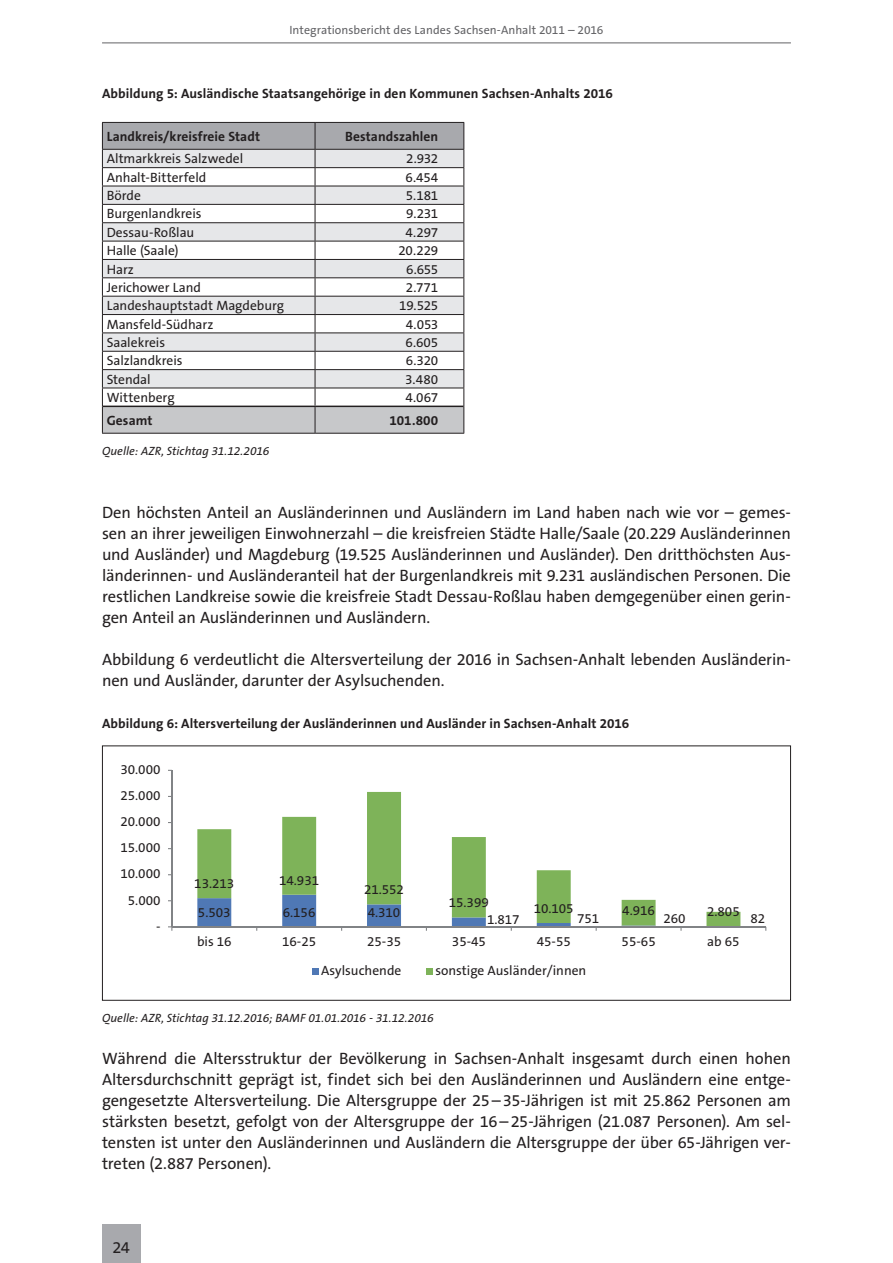
<style>
.page{position:relative;width:893px;height:1263px;background:#fff}
.page>*{position:absolute;margin:0;border:0;box-sizing:border-box;transform-origin:0 0}
.t1{font:16.5px/21px "The Sans B5 Plain";letter-spacing:-.01em;color:#231f20;text-align:justify}
.t2{font:13.5px "The Sans B5 Plain";color:#231f20}
.t3{font:700 13.5px "The Sans B7";letter-spacing:.005em;color:#231f20}
.t4{font:italic 12px "The Sans B5 Plain";letter-spacing:-.005em;color:#231f20}
.t5{font:12px "The Sans B5 Plain";letter-spacing:.005em;color:#636366}
</style>
<div class="page">
<div style="left:102px;top:1225px;width:38px;height:38px;background:#a8a9ad"></div>
<hr style="left:102px;top:43px;width:689px;height:1px;background:#636366">
<svg style="left:102px;top:122px;width:362px;height:311px"></svg>
<hr style="left:102px;top:433px;width:213px;height:1px;background:#231f20">
<hr style="left:315px;top:433px;width:149px;height:1px;background:#231f20">
<hr style="left:103px;top:406px;width:212px;height:1px;background:#231f20">
<hr style="left:315px;top:406px;width:148px;height:1px;background:#231f20">
<svg style="left:197px;top:792px;width:374px;height:103px"></svg>
<hr style="left:171px;top:770px;width:1px;height:157px;background:#818386">
<hr style="left:172px;top:926px;width:594px;height:1px;background:#818386">
<svg style="left:197px;top:895px;width:543px;height:36px"></svg>
<div style="left:312px;top:968px;width:6px;height:7px;background:#4f78b5"></div>
<div style="left:426px;top:968px;width:6px;height:7px;background:#7eb359"></div>
<div style="left:102px;top:745px;width:689px;height:256px;border:1px solid #231f20"></div>
<p class="t5" style="left:289px;top:24px;width:315px">Integrationsbericht des Landes Sachsen-Anhalt 2011 – 2016</p>
<p class="t3" style="left:102px;top:86px;width:512px">Abbildung 5: Ausländische Staatsangehörige in den Kommunen Sachsen-Anhalts 2016</p>
<p class="t3" style="left:107px;top:129px;width:155px">Landkreis/kreisfreie Stadt</p>
<p class="t3" style="left:345px;top:129px;width:95px">Bestandszahlen</p>
<p class="t2" style="left:107px;top:152px;width:138px">Altmarkkreis Salzwedel</p>
<p class="t2" style="left:406px;top:152px;width:34px">2.932</p>
<p class="t2" style="left:107px;top:170px;width:101px">Anhalt-Bitterfeld</p>
<p class="t2" style="left:406px;top:170px;width:34px">6.454</p>
<p class="t2" style="left:107px;top:189px;width:36px">Börde</p>
<p class="t2" style="left:406px;top:189px;width:34px">5.181</p>
<p class="t2" style="left:107px;top:207px;width:96px">Burgenlandkreis</p>
<p class="t2" style="left:406px;top:207px;width:34px">9.231</p>
<p class="t2" style="left:107px;top:225px;width:89px">Dessau-Roßlau</p>
<p class="t2" style="left:405px;top:225px;width:34px">4.297</p>
<p class="t2" style="left:107px;top:244px;width:73px">Halle (Saale)</p>
<p class="t2" style="left:398px;top:244px;width:42px">20.229</p>
<p class="t2" style="left:107px;top:262px;width:29px">Harz</p>
<p class="t2" style="left:406px;top:262px;width:34px">6.655</p>
<p class="t2" style="left:107px;top:280px;width:96px">Jerichower Land</p>
<p class="t2" style="left:406px;top:280px;width:34px">2.771</p>
<p class="t2" style="left:107px;top:299px;width:179px">Landeshauptstadt Magdeburg</p>
<p class="t2" style="left:399px;top:299px;width:41px">19.525</p>
<p class="t2" style="left:107px;top:317px;width:108px">Mansfeld-Südharz</p>
<p class="t2" style="left:406px;top:317px;width:34px">4.053</p>
<p class="t2" style="left:107px;top:335px;width:60px">Saalekreis</p>
<p class="t2" style="left:405px;top:335px;width:34px">6.605</p>
<p class="t2" style="left:107px;top:354px;width:77px">Salzlandkreis</p>
<p class="t2" style="left:406px;top:354px;width:34px">6.320</p>
<p class="t2" style="left:107px;top:372px;width:45px">Stendal</p>
<p class="t2" style="left:405px;top:372px;width:35px">3.480</p>
<p class="t2" style="left:107px;top:390px;width:69px">Wittenberg</p>
<p class="t2" style="left:406px;top:390px;width:34px">4.067</p>
<p class="t3" style="left:107px;top:413px;width:47px">Gesamt</p>
<p class="t3" style="left:390px;top:413px;width:50px">101.800</p>
<p class="t4" style="left:102px;top:444px;width:169px">Quelle: AZR, Stichtag 31.12.2016</p>
<p class="t1" style="left:102px;top:502px;width:690px">Den höchsten Anteil an Ausländerinnen und Ausländern im Land haben nach wie vor – gemes&shy;sen an ihrer jeweiligen Einwohnerzahl – die kreisfreien Städte Halle/Saale (20.229 Ausländerinnen und Ausländer) und Magdeburg (19.525 Ausländerinnen und Ausländer). Den dritthöchsten Aus&shy;länderinnen- und Ausländeranteil hat der Burgenlandkreis mit 9.231 ausländischen Personen. Die restlichen Landkreise sowie die kreisfreie Stadt Dessau-Roßlau haben demgegenüber einen gerin&shy;gen Anteil an Ausländerinnen und Ausländern.</p>
<p class="t1" style="left:102px;top:649px;width:690px">Abbildung 6 verdeutlicht die Altersverteilung der 2016 in Sachsen-Anhalt lebenden Ausländerin&shy;nen und Ausländer, darunter der Asylsuchenden.</p>
<p class="t3" style="left:102px;top:716px;width:529px">Abbildung 6: Altersverteilung der Ausländerinnen und Ausländer in Sachsen-Anhalt 2016</p>
<p class="t2" style="left:120px;top:762px;width:42px">30.000</p>
<p class="t2" style="left:120px;top:788px;width:42px">25.000</p>
<p class="t2" style="left:120px;top:815px;width:42px">20.000</p>
<p class="t2" style="left:120px;top:841px;width:42px">15.000</p>
<p class="t2" style="left:120px;top:867px;width:42px">10.000</p>
<p class="t2" style="left:128px;top:893px;width:34px">5.000</p>
<p class="t2" style="left:156px;top:919px;width:6px">-</p>
<p class="t2" style="left:194px;top:876px;width:42px">13.213</p>
<p class="t2" style="left:279px;top:873px;width:42px">14.931</p>
<p class="t2" style="left:364px;top:883px;width:42px">21.552</p>
<p class="t2" style="left:198px;top:905px;width:34px">5.503</p>
<p class="t2" style="left:283px;top:905px;width:34px">6.156</p>
<p class="t2" style="left:368px;top:905px;width:34px">4.310</p>
<p class="t2" style="left:449px;top:896px;width:42px">15.399</p>
<p class="t2" style="left:534px;top:901px;width:42px">10.105</p>
<p class="t2" style="left:622px;top:904px;width:34px">4.916</p>
<p class="t2" style="left:707px;top:905px;width:34px">2.805</p>
<p class="t2" style="left:487px;top:913px;width:34px">1.817</p>
<p class="t2" style="left:577px;top:911px;width:24px">751</p>
<p class="t2" style="left:663px;top:911px;width:24px">260</p>
<p class="t2" style="left:750px;top:911px;width:16px">82</p>
<p class="t2" style="left:197px;top:935px;width:36px">bis 16</p>
<p class="t2" style="left:282px;top:935px;width:36px">16-25</p>
<p class="t2" style="left:367px;top:935px;width:36px">25-35</p>
<p class="t2" style="left:452px;top:935px;width:36px">35-45</p>
<p class="t2" style="left:537px;top:935px;width:36px">45-55</p>
<p class="t2" style="left:622px;top:935px;width:36px">55-65</p>
<p class="t2" style="left:707px;top:935px;width:34px">ab 65</p>
<p class="t2" style="left:321px;top:963px;width:82px">Asylsuchende</p>
<p class="t2" style="left:435px;top:963px;width:153px">sonstige Ausländer/innen</p>
<p class="t4" style="left:102px;top:1011px;width:333px">Quelle: AZR, Stichtag 31.12.2016; BAMF 01.01.2016 - 31.12.2016</p>
<p class="t1" style="left:102px;top:1048px;width:690px">Während die Altersstruktur der Bevölkerung in Sachsen-Anhalt insgesamt durch einen hohen Altersdurchschnitt geprägt ist, findet sich bei den Ausländerinnen und Ausländern eine entge&shy;gengesetzte Altersverteilung. Die Altersgruppe der 25–35-Jährigen ist mit 25.862 Personen am stärksten besetzt, gefolgt von der Altersgruppe der 16–25-Jährigen (21.087 Personen). Am sel&shy;tensten ist unter den Ausländerinnen und Ausländern die Altersgruppe der über 65-Jährigen ver&shy;treten (2.887 Personen).</p>
<p class="t1" style="left:112px;top:1237px;width:19px">24</p>
</div>
